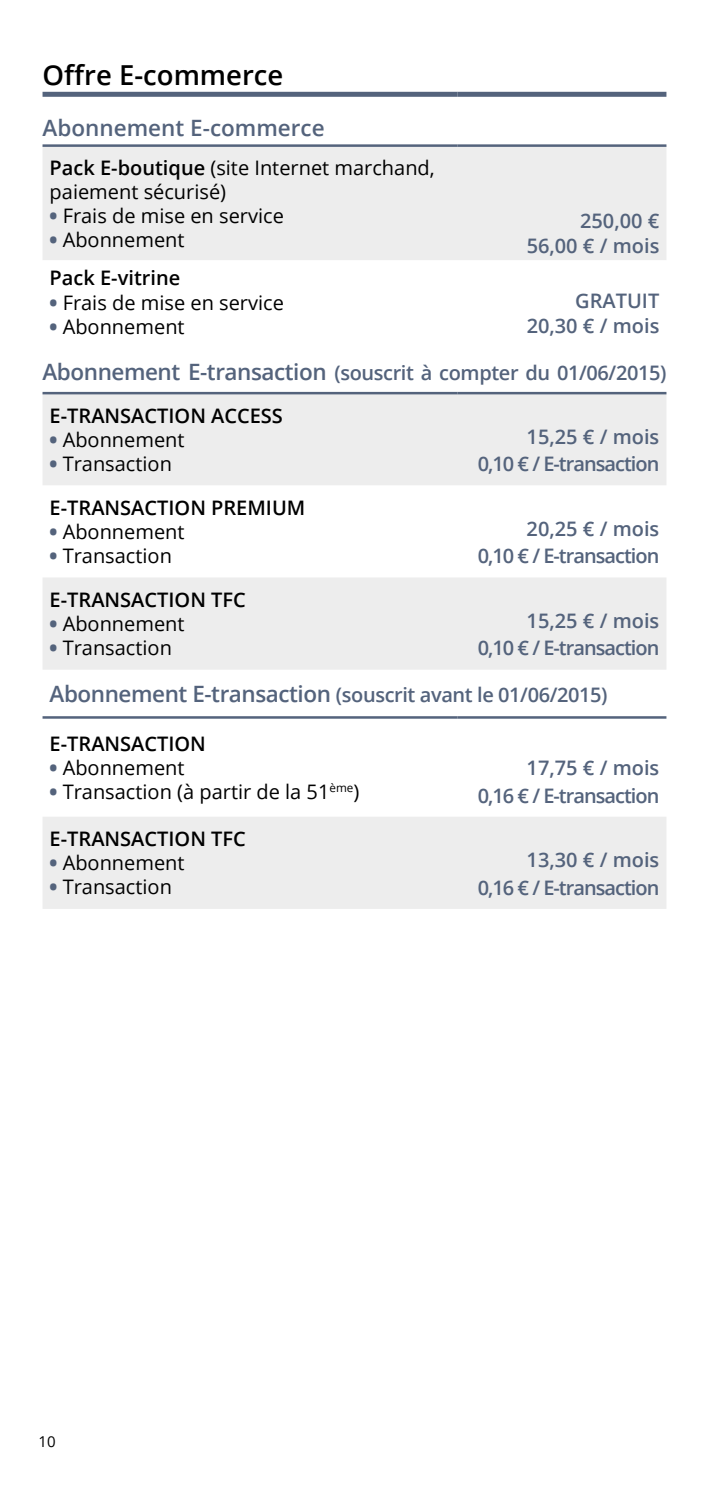
<style>
.page{position:relative;width:709px;height:1489px;background:#fff}
.page>*{position:absolute;margin:0;border:0;box-sizing:border-box;transform-origin:0 0}
.t1{font:600 27.5px "Open Sans";color:#000}
.t2{font:600 22.5px "Open Sans";color:#54637c}
.t3{font:20px/24px "Open Sans";color:#000}
.t4{font:600 20px/27.5px "Open Sans";letter-spacing:-.05em;color:#54637c;text-align:right}
.t5{font:600 20px/43px "Open Sans";letter-spacing:-.02em;color:#54637c}
.t6{font:600 20px "Open Sans";color:#000}
.t7{font:600 20px/25px "Open Sans";color:#54637c;text-align:right}
.t8{font:15px "Open Sans";color:#000}
.s1{font-weight:600}
.s2{font-weight:800;color:#54637c}
.s3{font-size:22.5px}
.s4{color:#000}
</style>
<div class="page">
<div style="left:43px;top:147px;width:623px;height:113px;background:#ededed"></div>
<div style="left:43px;top:394px;width:623px;height:91px;background:#ededed"></div>
<div style="left:43px;top:578px;width:623px;height:91px;background:#ededed"></div>
<div style="left:43px;top:817px;width:623px;height:91px;background:#ededed"></div>
<div style="left:43px;top:92px;width:414px;height:5px;background:#54637c"></div>
<div style="left:457px;top:92px;width:209px;height:5px;background:#54637c"></div>
<hr style="left:43px;top:144px;width:414px;height:3px;background:#54637c">
<hr style="left:457px;top:144px;width:209px;height:3px;background:#54637c">
<hr style="left:43px;top:392px;width:414px;height:2px;background:#54637c">
<hr style="left:457px;top:392px;width:209px;height:2px;background:#54637c">
<hr style="left:43px;top:716px;width:414px;height:2px;background:#54637c">
<hr style="left:457px;top:716px;width:209px;height:2px;background:#54637c">
<h1 class="t1" style="left:43px;top:56px;width:242px">Offre E-commerce</h1>
<p class="t2" style="left:43px;top:112px;width:284px">Abonnement E-commerce</p>
<p class="t3" style="left:50px;top:155px;width:387px"><span class="s1">Pack E-boutique</span> (site Internet marchand, paiement sécurisé)</p>
<p class="t3" style="left:50px;top:203px;width:236px"><span class="s2">•</span> Frais de mise en service</p>
<p class="t3" style="left:50px;top:227px;width:136px"><span class="s2">•</span> Abonnement</p>
<p class="t7" style="left:526px;top:208px;width:134px">250,00 €<br>56,00 € / mois</p>
<p class="t6" style="left:50px;top:264px;width:132px">Pack E-vitrine</p>
<p class="t3" style="left:50px;top:290px;width:236px"><span class="s2">•</span> Frais de mise en service</p>
<p class="t3" style="left:50px;top:314px;width:136px"><span class="s2">•</span> Abonnement</p>
<p class="t7" style="left:526px;top:287px;width:134px">GRATUIT<br>20,30 € / mois</p>
<p class="t5" style="left:50px;top:350px;width:618px;text-indent:-7px"><span class="s3">Abonnement E-transaction</span> (souscrit à compter du 01/06/2015)<br><span class="s4">E-TRANSACTION ACCESS</span></p>
<p class="t3" style="left:50px;top:427px;width:136px"><span class="s2">•</span> Abonnement</p>
<p class="t3" style="left:50px;top:451px;width:124px"><span class="s2">•</span> Transaction</p>
<p class="t4" style="left:478px;top:422px;width:183px">15,25 € / mois<br>0,10 € / E-transaction</p>
<p class="t6" style="left:50px;top:494px;width:257px">E-TRANSACTION PREMIUM</p>
<p class="t3" style="left:50px;top:519px;width:136px"><span class="s2">•</span> Abonnement</p>
<p class="t3" style="left:50px;top:543px;width:124px"><span class="s2">•</span> Transaction</p>
<p class="t4" style="left:478px;top:514px;width:183px">20,25 € / mois<br>0,10 € / E-transaction</p>
<p class="t6" style="left:50px;top:586px;width:198px">E-TRANSACTION TFC</p>
<p class="t3" style="left:50px;top:611px;width:136px"><span class="s2">•</span> Abonnement</p>
<p class="t3" style="left:50px;top:635px;width:124px"><span class="s2">•</span> Transaction</p>
<p class="t4" style="left:478px;top:606px;width:183px">15,25 € / mois<br>0,10 € / E-transaction</p>
<p class="t5" style="left:50px;top:673px;width:559px"><span class="s3">Abonnement E-transaction</span> (souscrit avant le 01/06/2015)</p>
<p class="t6" style="left:50px;top:729px;width:158px">E-TRANSACTION</p>
<p class="t3" style="left:50px;top:755px;width:136px"><span class="s2">•</span> Abonnement</p>
<p class="t3" style="left:50px;top:779px;width:311px"><span class="s2">•</span> Transaction (à partir de la 51<sup>ème</sup>)</p>
<p class="t4" style="left:478px;top:753px;width:183px">17,75 € / mois<br>0,16 € / E-transaction</p>
<p class="t6" style="left:50px;top:825px;width:198px">E-TRANSACTION TFC</p>
<p class="t3" style="left:50px;top:850px;width:136px"><span class="s2">•</span> Abonnement</p>
<p class="t3" style="left:50px;top:874px;width:124px"><span class="s2">•</span> Transaction</p>
<p class="t8" style="left:39px;top:1431px;width:19px">10</p>
<p class="t4" style="left:478px;top:845px;width:183px">13,30 € / mois<br>0,16 € / E-transaction</p>
</div>
